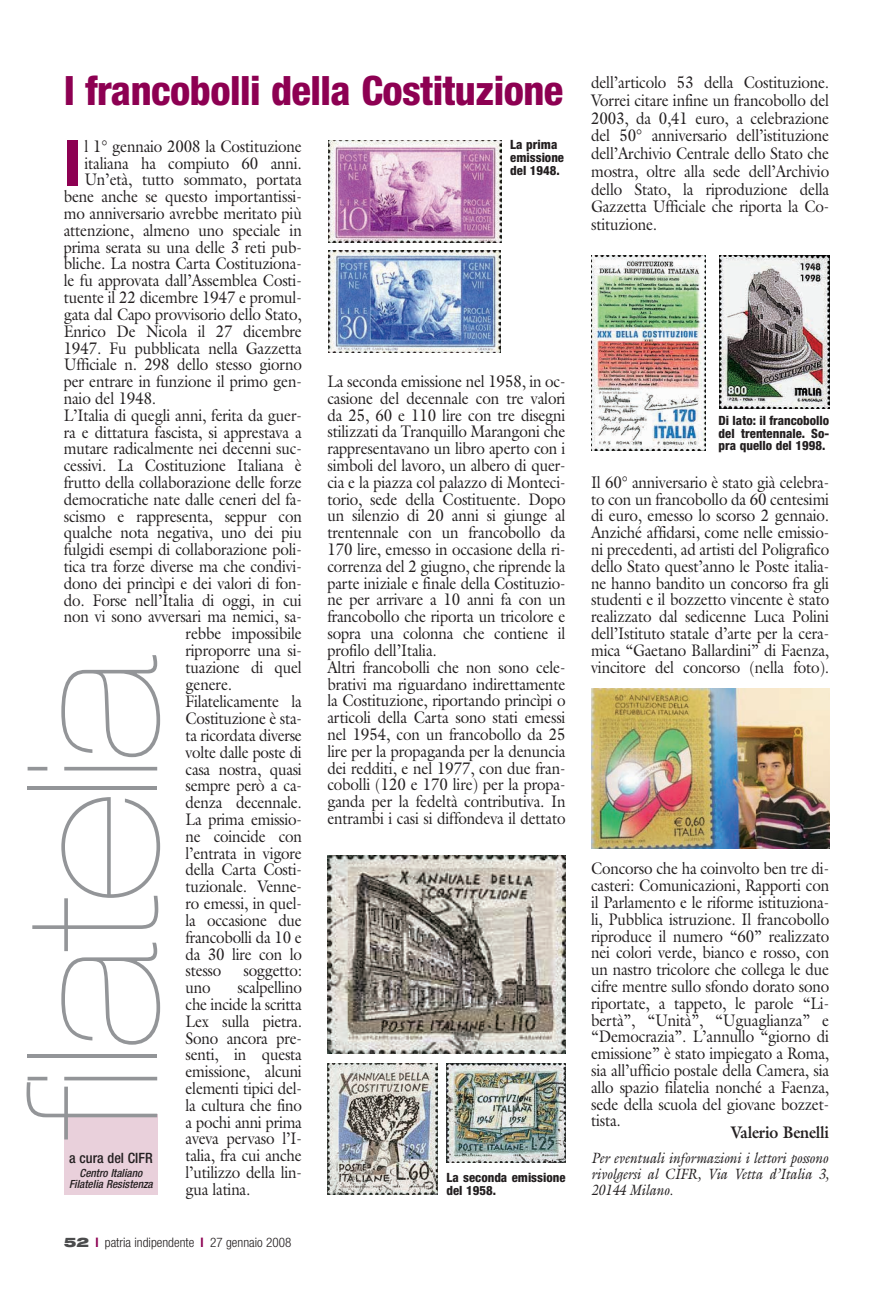
<style>
.page{position:relative;width:893px;height:1297px;background:#fff}
.page>*{position:absolute;margin:0;border:0;box-sizing:border-box;transform-origin:0 0}
.t1{font:900 expanded 181.5px "Helvetica Neue";letter-spacing:-.025em;color:#939598}
.t2{font:800 condensed 63.15px "Helvetica Neue";color:#8d0052}
.t3{font:800 condensed 40.5px "Helvetica Neue";letter-spacing:-.015em;color:#8d0052}
.t4{font:16.8px/16.8px "Galliard";letter-spacing:-.01em;color:#231f20;text-align:justify;scale:.9 1}
.t5{font:700 16.8px "Galliard";letter-spacing:-.01em;color:#231f20;scale:.9 1}
.t6{font:italic 15px/15.8px "Galliard";letter-spacing:-.01em;color:#231f20;text-align:justify;scale:.9 1}
.t7{font:500 condensed 14.25px "Helvetica Neue";color:#231f20}
.t8{font:300 condensed 13.2px "Helvetica Neue";color:#231f20}
.t9{font:800 condensed 12.75px/12.8px "Helvetica Neue";color:#231f20}
.t10{font:italic 500 condensed 11.25px "Helvetica Neue";color:#231f20}
.s1{font-weight:900;font-stretch:expanded;color:#4b4c4d}
.s2{font-weight:700;color:#8d0052}
</style>
<div class="page">
<div style="left:64px;top:1114px;width:94px;height:81px;background:#e9d0db"></div>
<img style="left:328px;top:1063px;width:110px;height:132px">
<img style="left:327px;top:856px;width:239px;height:198px">
<img style="left:328px;top:140px;width:173px;height:102px">
<img style="left:446px;top:1063px;width:119px;height:99px">
<img style="left:329px;top:251px;width:172px;height:102px">
<img style="left:719px;top:255px;width:110px;height:153px">
<img style="left:591px;top:255px;width:115px;height:196px">
<img style="left:591px;top:689px;width:238px;height:159px">
<h3 class="t3" style="left:64px;top:77px;width:501px">I francobolli della Costituzione</h3>
<h2 class="t2" style="left:64px;top:140px;width:19px">I</h2>
<p class="t4" style="left:84px;top:139px;width:243px">l 1° gennaio 2008 la Costituzione</p>
<p class="t4" style="left:84px;top:156px;width:243px">italiana ha compiuto 60 anni.</p>
<p class="t4" style="left:84px;top:173px;width:243px">Un’età, tutto sommato, portata</p>
<p class="t4" style="left:64px;top:190px;width:266px">bene anche se questo importantissi-</p>
<p class="t4" style="left:64px;top:207px;width:266px">mo anniversario avrebbe meritato più</p>
<p class="t4" style="left:64px;top:223px;width:266px">attenzione, almeno uno speciale in</p>
<p class="t4" style="left:64px;top:240px;width:266px">prima serata su una delle 3 reti pub-</p>
<p class="t4" style="left:64px;top:257px;width:266px">bliche. La nostra Carta Costituziona-</p>
<p class="t4" style="left:64px;top:274px;width:266px">le fu approvata dall’Assemblea Costi-</p>
<p class="t4" style="left:64px;top:291px;width:266px">tuente il 22 dicembre 1947 e promul-</p>
<p class="t4" style="left:64px;top:307px;width:266px">gata dal Capo provvisorio dello Stato,</p>
<p class="t4" style="left:64px;top:324px;width:266px">Enrico De Nicola il 27 dicembre</p>
<p class="t4" style="left:64px;top:341px;width:266px">1947. Fu pubblicata nella Gazzetta</p>
<p class="t4" style="left:64px;top:358px;width:266px">Ufficiale n. 298 dello stesso giorno</p>
<p class="t4" style="left:64px;top:375px;width:266px">per entrare in funzione il primo gen-</p>
<p class="t4" style="left:64px;top:392px;width:104px">naio del 1948.</p>
<p class="t4" style="left:64px;top:408px;width:266px">L’Italia di quegli anni, ferita da guer-</p>
<p class="t4" style="left:64px;top:425px;width:266px">ra e dittatura fascista, si apprestava a</p>
<p class="t4" style="left:64px;top:442px;width:266px">mutare radicalmente nei decenni suc-</p>
<p class="t4" style="left:64px;top:459px;width:266px">cessivi. La Costituzione Italiana è</p>
<p class="t4" style="left:64px;top:476px;width:266px">frutto della collaborazione delle forze</p>
<p class="t4" style="left:64px;top:492px;width:266px">democratiche nate dalle ceneri del fa-</p>
<p class="t4" style="left:64px;top:509px;width:266px">scismo e rappresenta, seppur con</p>
<p class="t4" style="left:64px;top:526px;width:266px">qualche nota negativa, uno dei piu</p>
<p class="t4" style="left:64px;top:543px;width:266px">fulgidi esempi di collaborazione poli-</p>
<p class="t4" style="left:64px;top:560px;width:266px">tica tra forze diverse ma che condivi-</p>
<p class="t4" style="left:64px;top:576px;width:266px">dono dei princìpi e dei valori di fon-</p>
<p class="t4" style="left:64px;top:593px;width:266px">do. Forse nell’Italia di oggi, in cui</p>
<p class="t4" style="left:64px;top:610px;width:266px">non vi sono avversari ma nemici, sa-</p>
<p class="t4" style="left:186px;top:627px;width:131px">rebbe impossibile</p>
<p class="t4" style="left:186px;top:644px;width:131px">riproporre una si-</p>
<p class="t4" style="left:186px;top:660px;width:131px">tuazione di quel</p>
<p class="t4" style="left:186px;top:677px;width:53px">genere.</p>
<p class="t4" style="left:186px;top:695px;width:131px">Filatelicamente la</p>
<p class="t4" style="left:186px;top:712px;width:131px">Costituzione è sta-</p>
<p class="t4" style="left:186px;top:728px;width:131px">ta ricordata diverse</p>
<p class="t4" style="left:186px;top:745px;width:131px">volte dalle poste di</p>
<p class="t4" style="left:186px;top:762px;width:131px">casa nostra, quasi</p>
<p class="t4" style="left:186px;top:779px;width:131px">sempre però a ca-</p>
<p class="t4" style="left:186px;top:796px;width:131px">denza decennale.</p>
<p class="t4" style="left:186px;top:813px;width:131px">La prima emissio-</p>
<p class="t4" style="left:186px;top:829px;width:131px">ne coincide con</p>
<p class="t4" style="left:186px;top:846px;width:131px">l’entrata in vigore</p>
<p class="t4" style="left:186px;top:863px;width:131px">della Carta Costi-</p>
<p class="t4" style="left:186px;top:880px;width:131px">tuzionale. Venne-</p>
<p class="t4" style="left:186px;top:897px;width:131px">ro emessi, in quel-</p>
<p class="t4" style="left:186px;top:913px;width:131px">la occasione due</p>
<p class="t4" style="left:186px;top:930px;width:131px">francobolli da 10 e</p>
<p class="t4" style="left:186px;top:947px;width:131px">da 30 lire con lo</p>
<p class="t4" style="left:186px;top:964px;width:41px">stesso</p>
<p class="t4" style="left:244px;top:964px;width:66px">soggetto:</p>
<p class="t4" style="left:186px;top:981px;width:29px">uno</p>
<h1 class="t1" style="left:28px;top:1140px;width:486px;rotate:-90deg">filatelia</h1>
<p class="t4" style="left:186px;top:981px;width:131px;text-indent:52px">scalpellino che incide la scritta Lex sulla pietra.<br>Sono ancora pre&shy;senti, in questa emissione, alcuni elementi tipici del&shy;la cultura che fino a pochi anni prima aveva pervaso l’I&shy;talia, fra cui anche l’utilizzo della lin&shy;gua latina.</p>
<p class="t7" style="left:69px;top:1152px;width:85px">a cura del CIFR</p>
<p class="t10" style="left:80px;top:1169px;width:67px">Centro Italiano</p>
<p class="t10" style="left:69px;top:1180px;width:87px">Filatelia Resistenza</p>
<p class="t8" style="left:64px;top:1238px;width:229px"><span class="s1">52</span> <span class="s2">l</span> patria indipendente <span class="s2">l</span> 27 gennaio 2008</p>
<p class="t9" style="left:510px;top:140px;width:55px">La prima emissione del 1948.</p>
<p class="t4" style="left:327px;top:375px;width:266px;text-align:left">La seconda emissione nel 1958, in oc&shy;casione del decennale con tre valori da 25, 60 e 110 lire con tre disegni stilizzati da Tranquillo Marangoni che rappresentavano un libro aperto con i simboli del lavoro, un albero di quer&shy;cia e la piazza col palazzo di Monteci&shy;torio, sede della Costituente. Dopo un silenzio di 20 anni si giunge al trentennale con un francobollo da 170 lire, emesso in occasione della ri&shy;correnza del 2 giugno, che riprende la parte iniziale e finale della Costituzio&shy;ne per arrivare a 10 anni fa con un francobollo che riporta un tricolore e sopra una colonna che contiene il profilo dell’Italia.<br>Altri francobolli che non sono cele&shy;brativi ma riguardano indirettamente la Costituzione, riportando princìpi o articoli della Carta sono stati emessi nel 1954, con un francobollo da 25 lire per la propaganda per la denuncia dei redditi, e nel 1977, con due fran&shy;cobolli (120 e 170 lire) per la propa&shy;ganda per la fedeltà contributiva. In entrambi i casi si diffondeva il dettato</p>
<p class="t9" style="left:446px;top:1172px;width:121px">La seconda emissione del 1958.</p>
<p class="t4" style="left:591px;top:75px;width:266px;line-height:17.7px">dell’articolo 53 della Costituzione.<br>Vorrei citare infine un francobollo del 2003, da 0,41 euro, a celebrazione del 50° anniversario dell’istituzione dell’Archivio Centrale dello Stato che mostra, oltre alla sede dell’Archivio dello Stato, la riproduzione della Gazzetta Ufficiale che riporta la Co&shy;stituzione.</p>
<p class="t9" style="left:719px;top:415px;width:112px;text-align:justify">Di lato: il francobollo del trentennale. So&shy;pra quello del 1998.</p>
<p class="t4" style="left:591px;top:475px;width:266px">Il 60° anniversario è stato già celebra&shy;to con un francobollo da 60 centesimi di euro, emesso lo scorso 2 gennaio.<br>Anziché affidarsi, come nelle emissio&shy;ni precedenti, ad artisti del Poligrafico dello Stato quest’anno le Poste italia&shy;ne hanno bandito un concorso fra gli studenti e il bozzetto vincente è stato realizzato dal sedicenne Luca Polini dell’Istituto statale d’arte per la cera&shy;mica “Gaetano Ballardini” di Faenza, vincitore del concorso (nella foto).</p>
<p class="t4" style="left:591px;top:862px;width:266px">Concorso che ha coinvolto ben tre di&shy;casteri: Comunicazioni, Rapporti con il Parlamento e le riforme istituziona&shy;li, Pubblica istruzione. Il francobollo riproduce il numero “60” realizzato nei colori verde, bianco e rosso, con un nastro tricolore che collega le due cifre mentre sullo sfondo dorato sono riportate, a tappeto, le parole “Li - bertà”, “Unità”, “Uguaglianza” e “Democrazia”. L’annullo “giorno di emissione” è stato impiegato a Roma, sia all’ufficio postale della Camera, sia allo spazio filatelia nonché a Faenza, sede della scuola del giovane bozzet - tista.</p>
<p class="t5" style="left:731px;top:1126px;width:111px">Valerio Benelli</p>
<p class="t6" style="left:591px;top:1151px;width:266px">Per eventuali informazioni i lettori possono rivolgersi al CIFR, Via Vetta d’Italia 3, 20144 Milano.</p>
</div>
